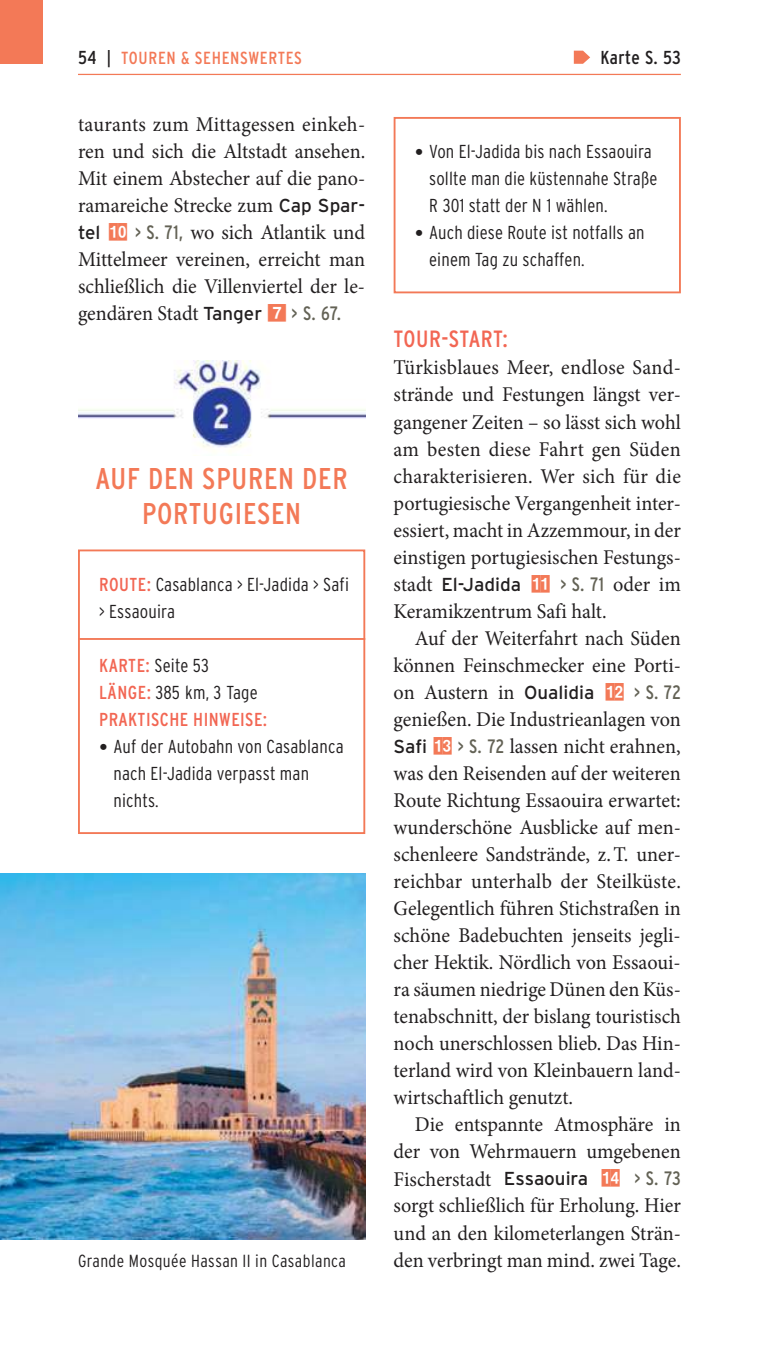
<style>
.page{position:relative;width:766px;height:1347px;background:#fff}
.page>*{position:absolute;margin:0;border:0;box-sizing:border-box;transform-origin:0 0}
.t1{font:condensed 30px/35px "Interstate";letter-spacing:.025em;color:#f37957;text-align:center}
.t2{font:condensed 23.5px "Interstate";letter-spacing:.01em;color:#f26653}
.t3{font:21px/27px "Minion Pro";color:#221f20;text-align:justify;scale:.96 1}
.t4{font:condensed 19.5px "Interstate";color:#636255;scale:.96 1}
.t5{font:300 condensed 18.75px/27px "Interstate";letter-spacing:.01em;color:#221f20}
.t6{font:condensed 18.75px/27px "Interstate";letter-spacing:.025em;color:#f26653}
.t7{font:18.75px "Interstate";color:#221f20}
.t8{font:condensed 18.75px "Interstate";letter-spacing:.015em;color:#221f20}
.t9{font:300 condensed 17.5px "Interstate";letter-spacing:.025em;color:#221f20}
.t10{font:condensed 17.5px "Interstate";letter-spacing:.04em;color:#f37957}
.s1{font-size:18.75px;color:#221f20}
.s2{color:#221f20}
.s3{font-family:"Interstate";font-size:18.75px}
.s4{font-family:"Interstate";font-stretch:condensed;font-size:19.5px;color:#636255}
.s5{font-weight:400;color:#f26653}
.s6{font-weight:300;color:#221f20}
.s7{font-family:"Frutiger LT Pro";font-weight:900;font-stretch:normal;font-size:17.5px}
.s8{font-family:"Minion Pro";font-size:21px}
.s9{color:#f37957}
</style>
<div class="page">
<hr style="left:78px;top:74px;width:602px;height:1px;background:#f37957">
<div style="left:0;top:0;width:43px;height:64px;background:#f37957"></div>
<svg style="left:573px;top:51px;width:17px;height:13px"></svg>
<img style="left:0;top:874px;width:365px;height:365px">
<svg style="left:78px;top:117px;width:603px;height:717px"></svg>
<svg style="left:109px;top:223px;width:18px;height:18px"></svg>
<svg style="left:268px;top:304px;width:18px;height:18px"></svg>
<svg style="left:531px;top:574px;width:18px;height:18px"></svg>
<svg style="left:605px;top:683px;width:18px;height:17px"></svg>
<svg style="left:433px;top:737px;width:9px;height:17px"></svg>
<p class="t10" style="left:78px;top:48px;width:225px"><span class="s1">54</span> <span class="s2">|</span> TOUREN &amp; SEHENSWERTES</p>
<p class="t8" style="left:600px;top:47px;width:82px">Karte S. 53</p>
<p class="t3" style="left:78px;top:112px;width:301px">taurants zum Mittagessen einkeh&shy;ren und sich die Altstadt ansehen.<br>Mit einem Abstecher auf die pano&shy;ramareiche Strecke zum <span class="s3">Cap Spar-</span></p>
<p class="t7" style="left:78px;top:225px;width:24px">tel</p>
<p class="t3" style="left:78px;top:220px;width:300px;text-indent:57px"><span class="s4">&gt; S. 71,</span> wo sich Atlantik und Mittelmeer vereinen, erreicht man schließlich die Villenviertel der le&shy;gendären Stadt <span class="s3">Tanger</span></p>
<p class="t4" style="left:291px;top:303px;width:53px">&gt; S. 67.</p>
<h1 class="t1" style="left:96px;top:460px;width:253px">AUF DEN SPUREN DER<br>PORTUGIESEN</h1>
<p class="t5" style="left:99px;top:571px;width:251px"><span class="s5">ROUTE:</span> Casablanca &gt; El-Jadida &gt; Safi &gt; Essaouira</p>
<p class="t6" style="left:99px;top:651px;width:169px">KARTE: <span class="s6">Seite 53<br></span>LÄNGE: <span class="s6">385 km, 3 Tage<br></span>PRAKTISCHE HINWEISE:</p>
<p class="t5" style="left:113px;top:733px;width:231px;text-indent:-14px"><span class="s7">•</span> Auf der Autobahn von Casablanca nach El-Jadida verpasst man nichts.</p>
<p class="t5" style="left:429px;top:138px;width:230px;text-indent:-14px"><span class="s7">•</span> Von El-Jadida bis nach Essaouira sollte man die küstennahe Straße<br>R 301 statt der N 1 wählen.</p>
<p class="t5" style="left:429px;top:219px;width:217px;text-indent:-14px"><span class="s7">•</span> Auch diese Route ist notfalls an einem Tag zu schaffen.</p>
<p class="t2" style="left:393px;top:326px;width:116px">TOUR-START:</p>
<p class="t3" style="left:393px;top:355px;width:301px">Türkisblaues Meer, endlose Sand&shy;strände und Festungen längst ver&shy;gangener Zeiten – so lässt sich wohl am besten diese Fahrt gen Süden charakterisieren. Wer sich für die portugiesische Vergangenheit inter&shy;essiert, macht in Azzemmour, in der einstigen portugiesischen Festungs-</p>
<p class="t7" style="left:393px;top:576px;width:129px"><span class="s8">stadt</span> El-Jadida</p>
<p class="t3" style="left:393px;top:571px;width:300px;text-indent:167px"><span class="s4">&gt; S. 71</span> oder im<br>Keramikzentrum Safi halt.</p>
<p class="t3" style="left:393px;top:625px;width:300px;text-indent:21px">Auf der Weiterfahrt nach Süden können Feinschmecker eine Porti&shy;on Austern in <span class="s3">Oualidia</span></p>
<p class="t4" style="left:634px;top:681px;width:50px">&gt; S. 72</p>
<p class="t3" style="left:393px;top:706px;width:301px">genießen. Die Industrieanlagen von <span class="s3">Safi</span> <span class="s9">✓</span> <span class="s4">&gt; S. 72</span> lassen nicht erahnen, was den Reisenden auf der weiteren Route Richtung Essaouira erwartet: wunderschöne Ausblicke auf men&shy;schenleere Sandstrände, z. T. uner&shy;reichbar unterhalb der Steilküste.<br>Gelegentlich führen Stichstraßen in schöne Badebuchten jenseits jegli&shy;cher Hektik. Nördlich von Essaoui&shy;ra säumen niedrige Dünen den Küs&shy;tenabschnitt, der bislang touristisch noch unerschlossen blieb. Das Hin&shy;terland wird von Kleinbauern land&shy;wirtschaftlich genutzt.</p>
<p class="t3" style="left:393px;top:1112px;width:301px;text-indent:21px">Die entspannte Atmosphäre in der von Wehrmauern umgebenen Fischerstadt <span class="s3">Essa ouira</span> <span class="s9">✔</span> <span class="s4">&gt; S. 73 </span>sorgt schließlich für Erholung. Hier und an den kilometerlangen Strän-</p>
<p class="t9" style="left:78px;top:1251px;width:269px">Grande Mosquée Hassan II in Casablanca</p>
<p class="t3" style="left:393px;top:1247px;width:301px">den verbringt man mind. zwei Tage.</p>
</div>
